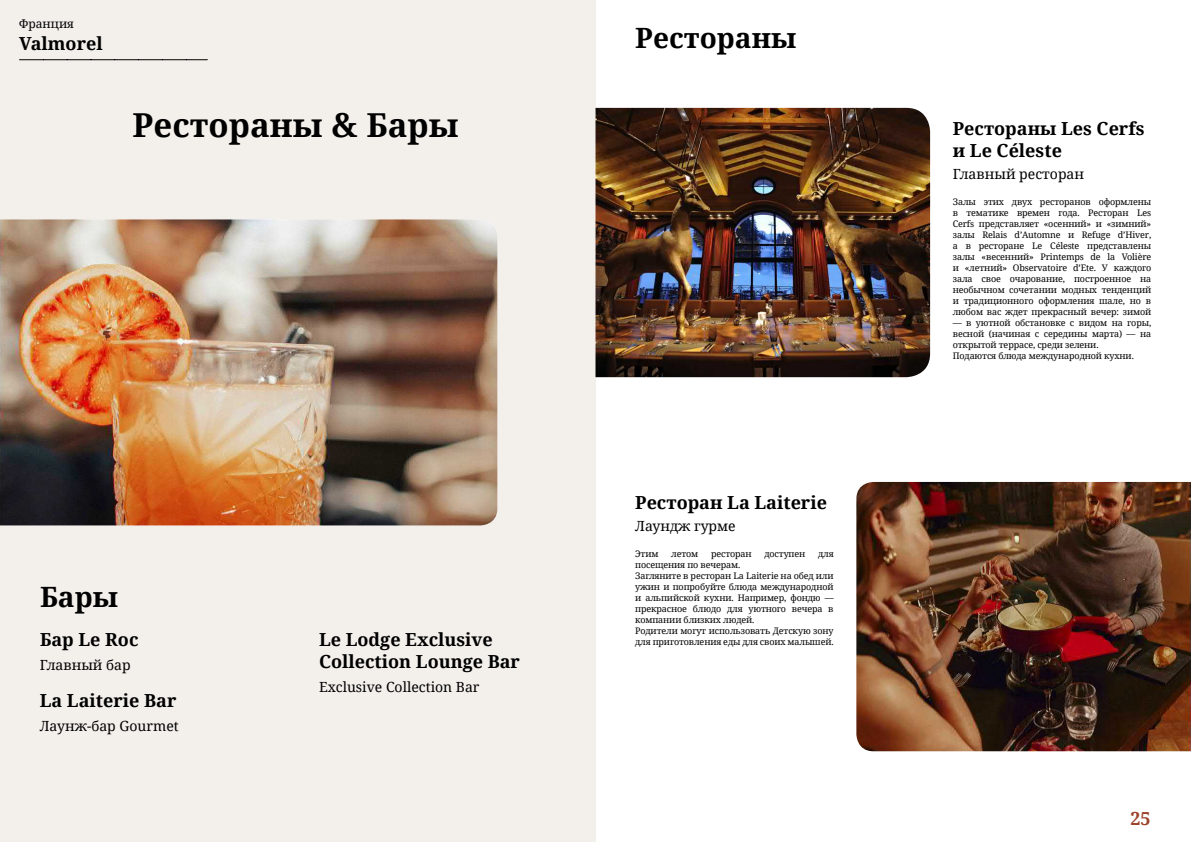
<style>
.page{position:relative;width:1191px;height:842px;background:#fff}
.page>*{position:absolute;margin:0;border:0;box-sizing:border-box;transform-origin:0 0}
.t1{font:700 33px "Noto Serif";color:#000}
.t2{font:700 28px "Noto Serif";color:#000}
.t3{font:700 18px/22px "Noto Serif";color:#000}
.t4{font:700 18px "Noto Serif";color:#9d432c}
.t5{font:14px "Noto Serif";color:#000}
.t6{font:12px "Noto Serif";color:#000}
.t7{font:9px/11px "Noto Serif";letter-spacing:-.015em;color:#000}
</style>
<div class="page">
<div style="left:0;top:0;width:595px;height:842px;background:#f3f0ec"></div>
<img style="left:0;top:219px;width:497px;height:306px">
<img style="left:595px;top:108px;width:335px;height:269px">
<img style="left:856px;top:482px;width:335px;height:269px">
<svg style="left:20px;top:59px;width:187px;height:1px"></svg>
<h3 class="t6" style="left:19px;top:16px;width:56px">Франция</h3>
<h3 class="t3" style="left:19px;top:32px;width:85px">Valmorel</h3>
<h1 class="t1" style="left:133px;top:102px;width:327px">Рестораны &amp; Бары</h1>
<h2 class="t2" style="left:635px;top:19px;width:163px">Рестораны</h2>
<h2 class="t2" style="left:40px;top:577px;width:80px">Бары</h2>
<h3 class="t3" style="left:40px;top:628px;width:100px">Бар Le Roc</h3>
<h3 class="t5" style="left:40px;top:656px;width:93px">Главный бар</h3>
<h3 class="t3" style="left:40px;top:688px;width:138px">La Laiterie Bar</h3>
<h3 class="t5" style="left:40px;top:716px;width:141px">Лаунж-бар Gourmet</h3>
<h3 class="t3" style="left:319px;top:628px;width:202px">Le Lodge Exclusive<br>Collection Lounge Bar</h3>
<h3 class="t5" style="left:319px;top:678px;width:162px">Exclusive Collection Bar</h3>
<h3 class="t3" style="left:635px;top:491px;width:193px">Ресторан La Laiterie</h3>
<h3 class="t5" style="left:635px;top:516px;width:102px">Лаундж гурме</h3>
<p class="t7" style="left:635px;top:548px;width:25px">Этим</p>
<p class="t7" style="left:671px;top:548px;width:29px">летом</p>
<p class="t7" style="left:711px;top:548px;width:42px">ресторан</p>
<p class="t7" style="left:764px;top:548px;width:42px">доступен</p>
<p class="t7" style="left:818px;top:548px;width:17px">для</p>
<p class="t7" style="left:635px;top:559px;width:200px">посещения по вечерам.<br>Загляните в ресторан La Laiterie на обед или ужин и попробуйте блюда международной и альпийской кухни. Например, фондю — прекрасное блюдо для уютного вечера в компании близких людей.<br>Родители могут использовать Детскую зону для приготовления еды для своих малышей.</p>
<h3 class="t3" style="left:952px;top:117px;width:193px">Рестораны Les Cerfs и Le Céleste</h3>
<h3 class="t5" style="left:952px;top:164px;width:133px">Главный ресторан</h3>
<p class="t7" style="left:952px;top:196px;width:200px;text-align:justify">Залы этих двух ресторанов оформлены в тематике времен года. Ресторан Les Cerfs представляет «осенний» и «зимний» залы Relais d’Automne и Refuge d’Hiver, а в ресторане Le Céleste представлены залы «весенний» Printemps de la Volière и «летний» Observatoire d’Ete. У каждого зала свое очарование, построенное на необычном сочетании модных тенденций и традиционного оформления шале, но в любом вас ждет прекрасный вечер: зимой</p>
<p class="t7" style="left:952px;top:317px;width:200px">— в уютной обстановке с видом на горы, весной (начиная с середины марта) — на открытой террасе, среди зелени.<br>Подаются блюда международной кухни.</p>
<h3 class="t4" style="left:1130px;top:806px;width:22px">25</h3>
</div>
